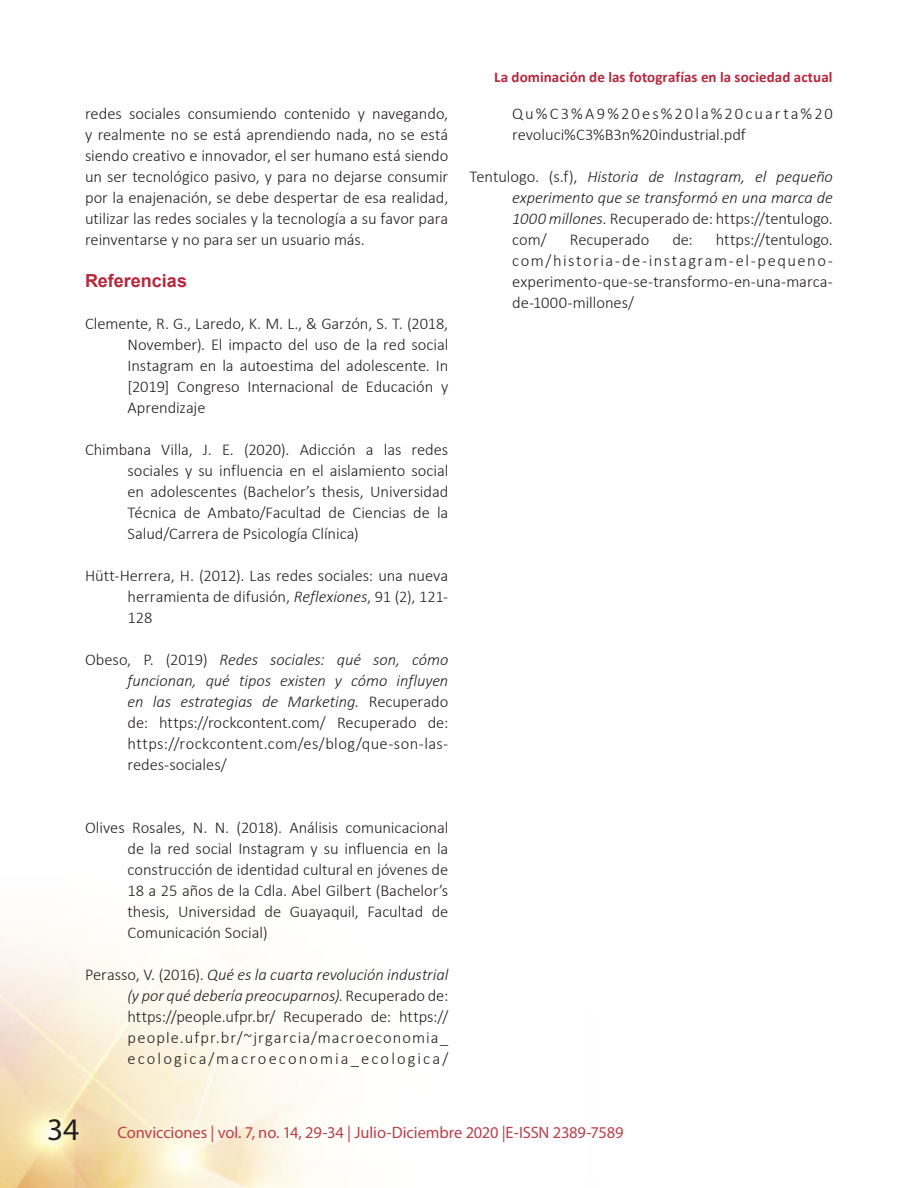
<style>
.page{position:relative;width:918px;height:1188px;background:#fff}
.page>*{position:absolute;margin:0;border:0;box-sizing:border-box;transform-origin:0 0}
.t1{font:31.5px "Myriad Pro";color:#231f20}
.sub{font:700 18px "Arial";color:#b5283e}
.Referencias{font:300 16.5px/21px "Calibri";color:#231f20;text-align:justify}
.Referencias-2{font:italic 300 16.5px/21px "Calibri";letter-spacing:-.005em;color:#231f20;text-align:justify}
.t2{font:16.5px "Myriad Pro";letter-spacing:-.005em;color:#bb404a}
.t3{font:700 15px "Calibri";letter-spacing:.005em;color:#b5283e}
.s1{font-style:italic}
.s2{font-style:normal}
</style>
<div class="page">
<img style="left:0;top:936px;width:311px;height:252px">
<p class="Referencias" style="left:85px;top:103px;width:365px">redes sociales consumiendo contenido y navegando, y realmente no se está aprendiendo nada, no se está siendo creativo e innovador, el ser humano está siendo un ser tecnológico pasivo, y para no dejarse consumir por la enajenación, se debe despertar de esa realidad, utilizar las redes sociales y la tecnología a su favor para reinventarse y no para ser un usuario más.</p>
<p class="sub" style="left:85px;top:268px;width:103px">Referencias</p>
<p class="Referencias" style="left:128px;top:313px;width:322px;text-indent:-43px">Clemente, R. G., Laredo, K. M. L., &amp; Garzón, S. T. (2018, November). El impacto del uso de la red social Instagram en la autoestima del adolescente. In [2019] Congreso Internacional de Educación y Aprendizaje</p>
<p class="Referencias" style="left:128px;top:439px;width:322px;text-indent:-43px">Chimbana Villa, J. E. (2020). Adicción a las redes sociales y su influencia en el aislamiento social en adolescentes (Bachelor’s thesis, Universidad Técnica de Ambato/Facultad de Ciencias de la Salud/Carrera de Psicología Clínica)</p>
<p class="Referencias" style="left:128px;top:565px;width:322px;text-indent:-43px">Hütt-Herrera, H. (2012). Las redes sociales: una nueva herramienta de difusión, <span class="s1">Reflexiones</span>, 91 (2), 121- 128</p>
<p class="Referencias" style="left:128px;top:649px;width:322px;text-indent:-43px">Obeso, P. (2019) <span class="s1">Redes sociales: qué son, cómo funcionan, qué tipos existen y cómo influyen en las estrategias de Marketing.</span> Recuperado de: https://rockcontent.com/ Recuperado de: https://rockcontent.com/es/blog/que-son-las&shy;redes-sociales/</p>
<p class="Referencias" style="left:128px;top:817px;width:322px;text-indent:-43px">Olives Rosales, N. N. (2018). Análisis comunicacional de la red social Instagram y su influencia en la construcción de identidad cultural en jóvenes de 18 a 25 años de la Cdla. Abel Gilbert (Bachelor’s thesis, Universidad de Guayaquil, Facultad de Comunicación Social)</p>
<p class="Referencias" style="left:128px;top:964px;width:322px;text-indent:-43px">Perasso, V. (2016). <span class="s1">Qué es la cuarta revolución industrial (y por qué debería preocuparnos)</span>. Recuperado de: https://people.ufpr.br/ Recuperado de: https:// people.ufpr.br/~jrgarcia/macroeconomia_ ecologica/macroeconomia_ecologica/</p>
<p class="t3" style="left:494px;top:67px;width:340px">La dominación de las fotografías en la sociedad actual</p>
<p class="Referencias" style="left:512px;top:103px;width:322px">Qu%C3%A9%20es%20la%20cuarta%20 revoluci%C3%B3n%20industrial.pdf</p>
<p class="Referencias-2" style="left:512px;top:166px;width:322px;text-indent:-43px"><span class="s2">Tentulogo. (s.f),</span> Historia de Instagram, el pequeño experimento que se transformó en una marca de 1000 millones. <span class="s2">Recuperado de: https://tentulogo. com/</span></p>
<p class="Referencias" style="left:512px;top:229px;width:322px;text-indent:204px">https://tentulogo. com/historia-de-instagram-el-pequeno&shy;experimento-que-se-transformo-en-una-marca&shy;de-1000-millones/</p>
<p class="Referencias" style="left:570px;top:229px;width:81px">Recuperado</p>
<p class="Referencias" style="left:672px;top:229px;width:22px">de:</p>
<h1 class="t1" style="left:47px;top:1110px;width:34px">34</h1>
<p class="t2" style="left:117px;top:1122px;width:508px">Convicciones | vol. 7, no. 14, 29-34 | Julio-Diciembre 2020 |E-ISSN 2389-7589</p>
</div>
